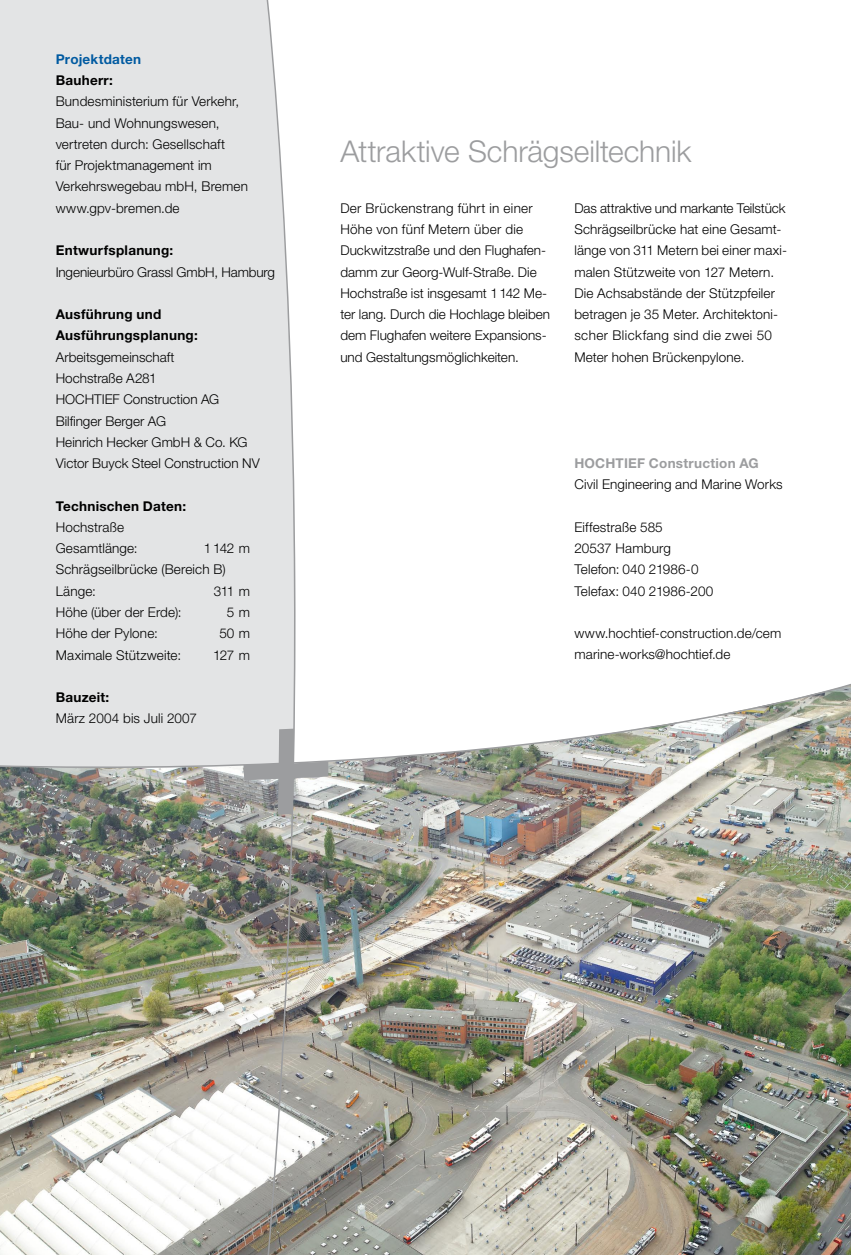
<style>
.page{position:relative;width:851px;height:1255px;background:#fff}
.page>*{position:absolute;margin:0;border:0;box-sizing:border-box;transform-origin:0 0}
.t1{font:300 30px "Helvetica Neue LT Pro";letter-spacing:-.005em;color:#9c9d9f}
.t2{font:300 13.5px/21.3px "Helvetica Neue LT Pro";letter-spacing:.005em;color:#000}
.t3{font:700 13.5px/21.3px "Helvetica Neue LT Pro";letter-spacing:.02em;color:#000}
.t4{font:700 13.5px "Helvetica Neue LT Pro";letter-spacing:.015em;color:#9c9d9f}
.t5{font:700 13.5px "Helvetica Neue LT Pro";letter-spacing:.015em;color:#005aa1}
</style>
<div class="page">
<img style="left:0;top:780px;width:850px;height:474px">
<div style="left:0;top:0;width:262px;height:679px;background:#e3e4e5"></div>
<svg style="left:243px;top:780px;width:19px;height:34px"></svg>
<svg style="left:262px;top:0;width:69px;height:1254px"></svg>
<svg style="left:0;top:679px;width:850px;height:101px"></svg>
<p class="t5" style="left:56px;top:50px;width:87px">Projektdaten</p>
<p class="t3" style="left:56px;top:69px;width:59px">Bauherr:</p>
<p class="t2" style="left:56px;top:91px;width:194px">Bundesministerium für Verkehr,<br>Bau- und Wohnungswesen, vertreten durch: Gesellschaft<br>für Projektmanagement im<br>Verkehrswegebau mbH, Bremen www.gpv-bremen.de</p>
<p class="t3" style="left:56px;top:239px;width:119px">Entwurfsplanung:</p>
<p class="t2" style="left:56px;top:261px;width:221px">Ingenieurbüro Grassl GmbH, Hamburg</p>
<p class="t3" style="left:56px;top:303px;width:143px">Ausführung und<br>Ausführungsplanung:</p>
<p class="t2" style="left:56px;top:346px;width:205px">Arbeitsgemeinschaft<br>Hochstraße A281<br>HOCHTIEF Construction AG<br>Bilfinger Berger AG<br>Heinrich Hecker GmbH &amp; Co. KG<br>Victor Buyck Steel Construction NV</p>
<p class="t3" style="left:56px;top:494px;width:132px">Technischen Daten:</p>
<p class="t2" style="left:56px;top:516px;width:83px">Hochstraße<br>Gesamtlänge:</p>
<p class="t2" style="left:56px;top:537px;width:196px;text-indent:148px">1142 m<br>Schrägseilbrücke (Bereich B)<br>Länge:</p>
<p class="t2" style="left:214px;top:580px;width:38px">311 m</p>
<p class="t2" style="left:56px;top:601px;width:127px">Höhe (über der Erde):</p>
<p class="t2" style="left:227px;top:601px;width:25px">5 m</p>
<p class="t2" style="left:56px;top:622px;width:104px">Höhe der Pylone:</p>
<p class="t2" style="left:219px;top:622px;width:32px">50 m</p>
<p class="t2" style="left:56px;top:643px;width:127px">Maximale Stützweite:</p>
<p class="t2" style="left:213px;top:643px;width:38px">127 m</p>
<p class="t3" style="left:56px;top:686px;width:55px">Bauzeit:</p>
<p class="t2" style="left:56px;top:707px;width:143px">März 2004 bis Juli 2007</p>
<h1 class="t1" style="left:340px;top:133px;width:352px">Attraktive Schrägseiltechnik</h1>
<p class="t2" style="left:340px;top:197px;width:211px">Der Brückenstrang führt in einer Höhe von fünf Metern über die Duckwitzstraße und den Flughafen&shy;damm zur Georg-Wulf-Straße. Die Hochstraße ist insgesamt 1142 Me&shy;ter lang. Durch die Hochlage bleiben dem Flughafen weitere Expansions&shy;und Gestaltungsmöglichkeiten.</p>
<p class="t2" style="left:574px;top:197px;width:214px">Das attraktive und markante Teilstück Schrägseilbrücke hat eine Gesamt&shy;länge von 311 Metern bei einer maxi&shy;malen Stützweite von 127 Metern.<br>Die Achsabstände der Stützpfeiler betragen je 35 Meter. Architektoni&shy;scher Blickfang sind die zwei 50<br>Meter hohen Brückenpylone.</p>
<p class="t4" style="left:574px;top:454px;width:186px">HOCHTIEF Construction AG</p>
<p class="t2" style="left:574px;top:473px;width:210px">Civil Engineering and Marine Works</p>
<p class="t2" style="left:574px;top:516px;width:140px">Eiffestraße 585<br>20537 Hamburg<br>Telefon: 040 21986-0<br>Telefax: 040 21986-200</p>
<p class="t2" style="left:574px;top:622px;width:208px">www.hochtief-construction.de/cem marine-works@hochtief.de</p>
</div>
